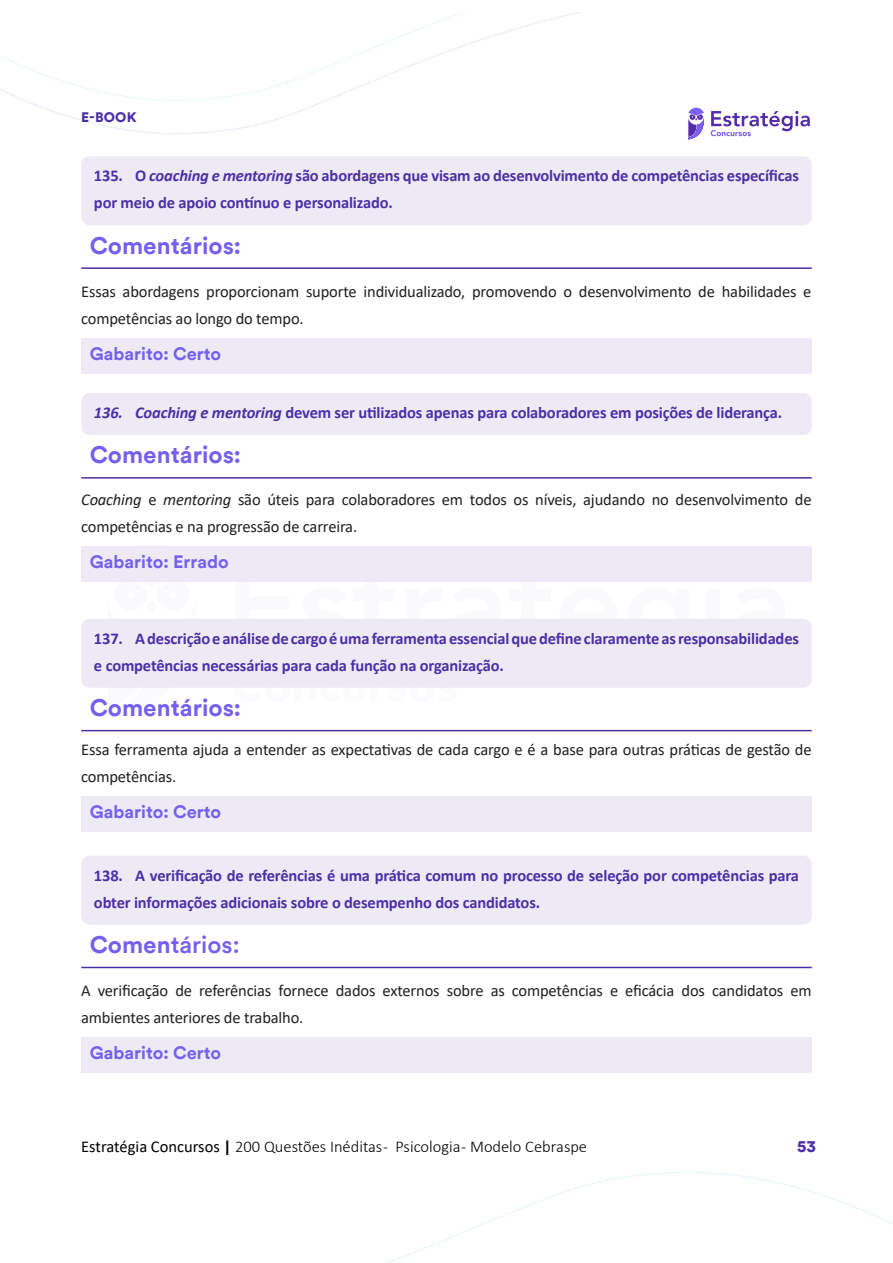
<style>
.page{position:relative;width:893px;height:1263px;background:#fff}
.page>*{position:absolute;margin:0;border:0;box-sizing:border-box;transform-origin:0 0}
.t1{font:700 24px "Circular XXTT";color:#7460ef}
.t2{font:500 24px "Circular XXTT";color:#7460ef}
.t3{font:700 18px "Circular XXTT";color:#7460ef}
.t4{font:700 16.5px/27px "Calibri";letter-spacing:-.01em;color:#4c2fa6}
.t5{font:16.5px/27px "Calibri";letter-spacing:-.01em;color:#231f20}
.t6{font:300 16.5px "Calibri";color:#000}
.t7{font:900 16.5px "Circular XXTT";color:#4c2fa6}
.t8{font:900 13.8px "Circular XXTT";color:#4c2fa6}
.s1{font-style:italic}
.s2{font-weight:700}
.s3{font-weight:400}
</style>
<div class="page">
<img style="left:389px;top:1172px;width:504px;height:90px">
<img style="left:0;top:12px;width:797px;height:128px">
<svg style="left:108px;top:581px;width:87px;height:1px"></svg>
<svg style="left:235px;top:581px;width:58px;height:1px"></svg>
<svg style="left:301px;top:581px;width:93px;height:1px"></svg>
<svg style="left:509px;top:581px;width:42px;height:1px"></svg>
<svg style="left:559px;top:581px;width:58px;height:1px"></svg>
<svg style="left:704px;top:581px;width:18px;height:1px"></svg>
<div style="left:81px;top:156px;width:731px;height:69px;background:#edeaf6;border-radius:9px"></div>
<hr style="left:81px;top:267px;width:731px;height:2px;background:#4c2fa6">
<div style="left:81px;top:338px;width:731px;height:35px;background:#edeaf6"></div>
<div style="left:81px;top:393px;width:731px;height:42px;background:#edeaf6;border-radius:9px"></div>
<hr style="left:81px;top:477px;width:731px;height:2px;background:#4c2fa6">
<div style="left:81px;top:546px;width:731px;height:35px;background:#edeaf6"></div>
<div style="left:81px;top:855px;width:731px;height:69px;background:#edeaf6;border-radius:9px"></div>
<hr style="left:81px;top:967px;width:731px;height:1px;background:#4c2fa6">
<div style="left:81px;top:1037px;width:731px;height:35px;background:#edeaf6"></div>
<div style="left:81px;top:619px;width:731px;height:69px;background:#edeaf6;border-radius:9px"></div>
<hr style="left:81px;top:730px;width:731px;height:1px;background:#4c2fa6">
<div style="left:81px;top:796px;width:731px;height:35px;background:#edeaf6"></div>
<svg style="left:688px;top:108px;width:16px;height:31px"></svg>
<svg style="left:711px;top:111px;width:99px;height:25px"></svg>
<p class="t8" style="left:81px;top:108px;width:57px">E-BOOK</p>
<p class="t4" style="left:94px;top:162px;width:707px">135. O <span class="s1">coaching e mentoring</span> são abordagens que visam ao desenvolvimento de competências específicas por meio de apoio contínuo e personalizado.</p>
<h1 class="t1" style="left:90px;top:229px;width:153px">Comentários:</h1>
<p class="t5" style="left:81px;top:278px;width:732px">Essas abordagens proporcionam suporte individualizado, promovendo o desenvolvimento de habilidades e competências ao longo do tempo.</p>
<p class="t3" style="left:90px;top:341px;width:133px">Gabarito: Certo</p>
<p class="t4" style="left:94px;top:399px;width:690px"><span class="s1">136. Coaching e mentoring</span> devem ser utilizados apenas para colaboradores em posições de liderança.</p>
<h1 class="t1" style="left:90px;top:438px;width:153px">Comentários:</h1>
<p class="t5" style="left:81px;top:486px;width:732px"><span class="s1">Coaching</span> e <span class="s1">mentoring</span> são úteis para colaboradores em todos os níveis, ajudando no desenvolvimento de competências e na progressão de carreira.</p>
<p class="t3" style="left:90px;top:550px;width:140px">Gabarito: Errado</p>
<p class="t4" style="left:94px;top:625px;width:707px">137. A descrição e análise de cargo é uma ferramenta essencial que define claramente as responsabilidades e competências necessárias para cada função na organização.</p>
<h1 class="t1" style="left:90px;top:691px;width:153px">Comentários:</h1>
<p class="t5" style="left:81px;top:736px;width:732px">Essa ferramenta ajuda a entender as expectativas de cada cargo e é a base para outras práticas de gestão de competências.</p>
<p class="t3" style="left:90px;top:799px;width:133px">Gabarito: Certo</p>
<p class="t4" style="left:94px;top:861px;width:707px">138. A verificação de referências é uma prática comum no processo de seleção por competências para obter informações adicionais sobre o desempenho dos candidatos.</p>
<h1 class="t2" style="left:90px;top:928px;width:151px"><span class="s2">Comen</span>tários:</h1>
<p class="t5" style="left:81px;top:977px;width:732px">A verificação de referências fornece dados externos sobre as competências e eficácia dos candidatos em ambientes anteriores de trabalho.</p>
<p class="t3" style="left:90px;top:1041px;width:133px">Gabarito: Certo</p>
<p class="t6" style="left:81px;top:1136px;width:507px"><span class="s3">Estratégia Concursos</span> <span class="s2">|</span> 200 Questões Inéditas - Psicologia - Modelo Cebraspe</p>
<p class="t7" style="left:797px;top:1135px;width:20px">53</p>
</div>
